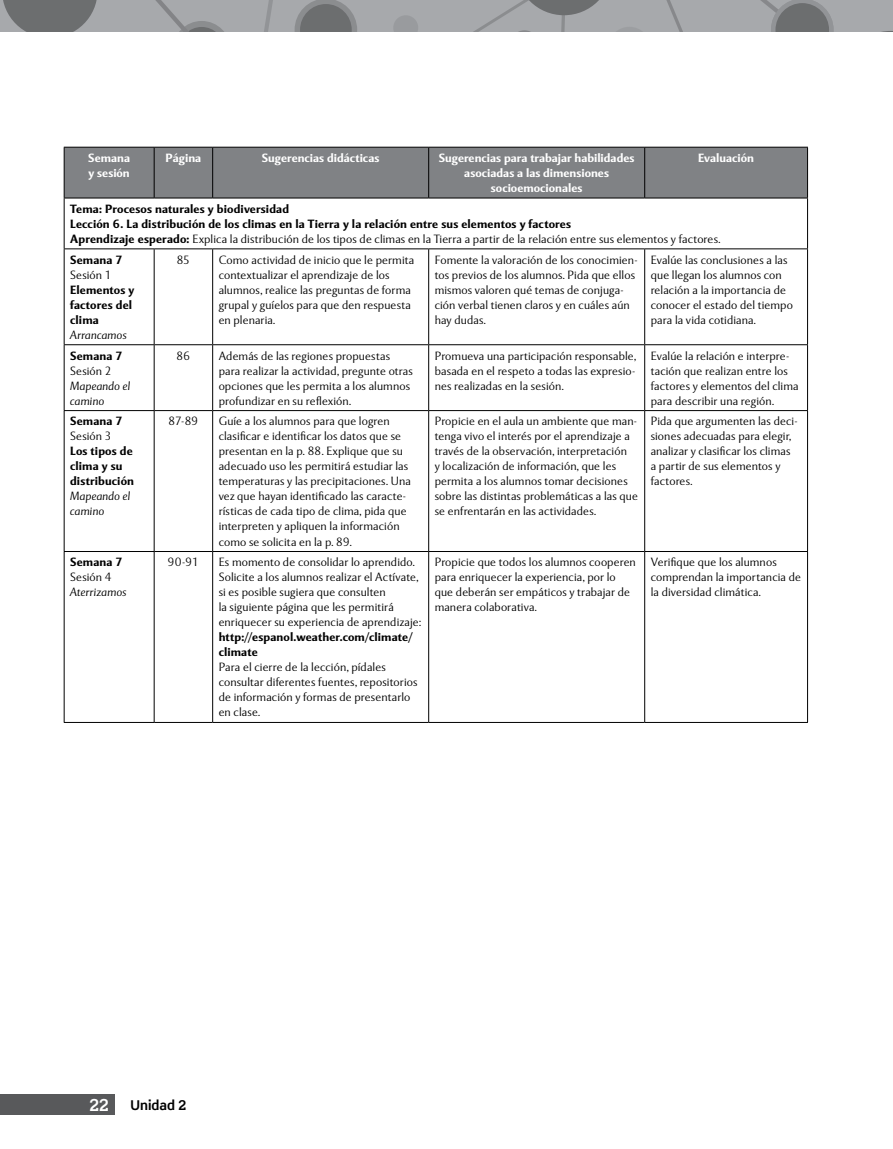
<style>
.page{position:relative;width:893px;height:1149px;background:#fff}
.page>*{position:absolute;margin:0;border:0;box-sizing:border-box;transform-origin:0 0}
.t1{font:700 16.5px "Scene Std";color:#fff}
.t2{font:700 13.5px "Scene Std";color:#000}
.t3{font:300 12px/15px "Mentor Sans Std";letter-spacing:.01em;color:#000}
.t4{font:700 12px/15px "Mentor Sans Std";letter-spacing:.01em;color:#000}
.t5{font:700 12px/15px "Mentor Sans Std";color:#fff}
.t6{font:italic 300 12px/15px "Mentor Sans Std";letter-spacing:.01em;color:#000}
.s1{font-weight:300}
</style>
<div class="page">
<div style="left:0;top:1094px;width:115px;height:20px;background:#58595b"></div>
<div style="left:0;top:0;width:893px;height:32px;background:#a7a9ac"></div>
<svg style="left:264px;top:0;width:9px;height:32px"></svg>
<svg style="left:666px;top:0;width:17px;height:32px"></svg>
<svg style="left:295px;top:0;width:62px;height:32px"></svg>
<svg style="left:394px;top:16px;width:24px;height:16px"></svg>
<svg style="left:473px;top:0;width:169px;height:32px"></svg>
<svg style="left:3px;top:0;width:94px;height:32px"></svg>
<svg style="left:155px;top:0;width:69px;height:32px"></svg>
<svg style="left:760px;top:0;width:74px;height:32px"></svg>
<div style="left:65px;top:148px;width:742px;height:49px;background:#808285"></div>
<svg style="left:65px;top:198px;width:742px;height:523px"></svg>
<hr style="left:64px;top:344px;width:90px;height:1px;background:#000">
<hr style="left:64px;top:410px;width:90px;height:1px;background:#000">
<hr style="left:64px;top:551px;width:90px;height:1px;background:#000">
<hr style="left:64px;top:721px;width:90px;height:1px;background:#000">
<hr style="left:428px;top:249px;width:1px;height:95px;background:#000">
<hr style="left:644px;top:249px;width:1px;height:95px;background:#000">
<hr style="left:807px;top:249px;width:1px;height:95px;background:#000">
<hr style="left:428px;top:345px;width:1px;height:65px;background:#000">
<hr style="left:644px;top:345px;width:1px;height:65px;background:#000">
<hr style="left:807px;top:345px;width:1px;height:65px;background:#000">
<hr style="left:428px;top:411px;width:1px;height:140px;background:#000">
<hr style="left:644px;top:411px;width:1px;height:140px;background:#000">
<hr style="left:807px;top:411px;width:1px;height:140px;background:#000">
<hr style="left:428px;top:551px;width:1px;height:170px;background:#000">
<hr style="left:644px;top:551px;width:1px;height:170px;background:#000">
<hr style="left:807px;top:551px;width:1px;height:170px;background:#000">
<hr style="left:213px;top:344px;width:216px;height:1px;background:#000">
<hr style="left:429px;top:344px;width:216px;height:1px;background:#000">
<hr style="left:645px;top:344px;width:163px;height:1px;background:#000">
<hr style="left:213px;top:410px;width:216px;height:1px;background:#000">
<hr style="left:429px;top:410px;width:216px;height:1px;background:#000">
<hr style="left:645px;top:410px;width:163px;height:1px;background:#000">
<hr style="left:213px;top:551px;width:216px;height:1px;background:#000">
<hr style="left:429px;top:551px;width:216px;height:1px;background:#000">
<hr style="left:645px;top:551px;width:163px;height:1px;background:#000">
<hr style="left:213px;top:721px;width:216px;height:1px;background:#000">
<hr style="left:429px;top:721px;width:216px;height:1px;background:#000">
<hr style="left:645px;top:721px;width:163px;height:1px;background:#000">
<hr style="left:64px;top:147px;width:90px;height:1px;background:#000">
<hr style="left:64px;top:147px;width:1px;height:50px;background:#000">
<hr style="left:154px;top:147px;width:59px;height:1px;background:#000">
<hr style="left:154px;top:147px;width:1px;height:50px;background:#000">
<hr style="left:213px;top:147px;width:216px;height:1px;background:#000">
<hr style="left:212px;top:147px;width:1px;height:50px;background:#000">
<hr style="left:429px;top:147px;width:216px;height:1px;background:#000">
<hr style="left:428px;top:147px;width:1px;height:50px;background:#000">
<hr style="left:645px;top:147px;width:163px;height:1px;background:#000">
<hr style="left:644px;top:147px;width:1px;height:50px;background:#000">
<hr style="left:807px;top:147px;width:1px;height:50px;background:#000">
<hr style="left:64px;top:197px;width:90px;height:1px;background:#000">
<hr style="left:154px;top:197px;width:59px;height:1px;background:#000">
<hr style="left:213px;top:197px;width:216px;height:1px;background:#000">
<hr style="left:429px;top:197px;width:216px;height:1px;background:#000">
<hr style="left:645px;top:197px;width:163px;height:1px;background:#000">
<hr style="left:154px;top:344px;width:59px;height:1px;background:#000">
<hr style="left:154px;top:410px;width:59px;height:1px;background:#000">
<hr style="left:154px;top:551px;width:59px;height:1px;background:#000">
<hr style="left:154px;top:721px;width:59px;height:1px;background:#000">
<hr style="left:212px;top:249px;width:1px;height:95px;background:#000">
<hr style="left:212px;top:345px;width:1px;height:65px;background:#000">
<hr style="left:212px;top:411px;width:1px;height:140px;background:#000">
<hr style="left:212px;top:551px;width:1px;height:170px;background:#000">
<hr style="left:64px;top:249px;width:1px;height:95px;background:#000">
<hr style="left:154px;top:249px;width:1px;height:95px;background:#000">
<hr style="left:64px;top:345px;width:1px;height:65px;background:#000">
<hr style="left:154px;top:345px;width:1px;height:65px;background:#000">
<hr style="left:64px;top:411px;width:1px;height:140px;background:#000">
<hr style="left:154px;top:411px;width:1px;height:140px;background:#000">
<hr style="left:64px;top:551px;width:1px;height:170px;background:#000">
<hr style="left:154px;top:551px;width:1px;height:170px;background:#000">
<hr style="left:64px;top:198px;width:1px;height:50px;background:#000">
<hr style="left:807px;top:198px;width:1px;height:50px;background:#000">
<hr style="left:64px;top:248px;width:90px;height:1px;background:#000">
<hr style="left:154px;top:248px;width:59px;height:1px;background:#000">
<hr style="left:213px;top:248px;width:216px;height:1px;background:#000">
<hr style="left:429px;top:248px;width:216px;height:1px;background:#000">
<hr style="left:645px;top:248px;width:163px;height:1px;background:#000">
<p class="t5" style="left:88px;top:150px;width:43px">Semana y sesión</p>
<p class="t5" style="left:166px;top:150px;width:37px">Página</p>
<p class="t5" style="left:262px;top:150px;width:119px">Sugerencias didácticas</p>
<p class="t5" style="left:439px;top:150px;width:197px;text-align:center">Sugerencias para trabajar habilidades asociadas a las dimensiones socioemocionales</p>
<p class="t5" style="left:698px;top:150px;width:57px">Evaluación</p>
<p class="t4" style="left:70px;top:201px;width:652px">Tema: Procesos naturales y biodiversidad<br>Lección 6. La distribución de los climas en la Tierra y la relación entre sus elementos y factores<br>Aprendizaje esperado: <span class="s1">Explica la distribución de los tipos de climas en la Tierra a partir de la relación entre sus elementos y factores.</span></p>
<p class="t4" style="left:70px;top:252px;width:54px">Semana 7</p>
<p class="t3" style="left:70px;top:267px;width:43px">Sesión 1</p>
<p class="t4" style="left:70px;top:282px;width:66px">Elementos y factores del clima</p>
<p class="t6" style="left:70px;top:327px;width:58px">Arrancamos</p>
<p class="t3" style="left:177px;top:252px;width:15px">85</p>
<p class="t3" style="left:219px;top:252px;width:197px">Como actividad de inicio que le permita contextualizar el aprendizaje de los alumnos, realice las preguntas de forma grupal y guíelos para que den respuesta en plenaria.</p>
<p class="t3" style="left:435px;top:252px;width:204px">Fomente la valoración de los conocimien&shy;tos previos de los alumnos. Pida que ellos mismos valoren qué temas de conjuga&shy;ción verbal tienen claros y en cuáles aún hay dudas.</p>
<p class="t3" style="left:651px;top:252px;width:144px">Evalúe las conclusiones a las que llegan los alumnos con relación a la importancia de conocer el estado del tiempo para la vida cotidiana.</p>
<p class="t4" style="left:70px;top:348px;width:54px">Semana 7</p>
<p class="t3" style="left:70px;top:363px;width:43px">Sesión 2</p>
<p class="t6" style="left:70px;top:378px;width:62px">Mapeando el camino</p>
<p class="t3" style="left:177px;top:348px;width:15px">86</p>
<p class="t3" style="left:219px;top:348px;width:196px">Además de las regiones propuestas para realizar la actividad, pregunte otras opciones que les permita a los alumnos profundizar en su reflexión.</p>
<p class="t3" style="left:435px;top:348px;width:203px;text-align:justify">Promueva una participación responsable, basada en el respeto a todas las expresio&shy;nes realizadas en la sesión.</p>
<p class="t3" style="left:651px;top:348px;width:149px">Evalúe la relación e interpre&shy;tación que realizan entre los factores y elementos del clima para describir una región.</p>
<p class="t4" style="left:70px;top:413px;width:54px">Semana 7</p>
<p class="t3" style="left:70px;top:428px;width:43px">Sesión 3</p>
<p class="t4" style="left:70px;top:443px;width:65px">Los tipos de clima y su distribución</p>
<p class="t6" style="left:70px;top:488px;width:62px">Mapeando el camino</p>
<p class="t3" style="left:168px;top:413px;width:31px">87-89</p>
<p class="t3" style="left:219px;top:413px;width:194px">Guíe a los alumnos para que logren clasificar e identificar los datos que se presentan en la p. 88. Explique que su adecuado uso les permitirá estudiar las temperaturas y las precipitaciones. Una vez que hayan identificado las caracte&shy;rísticas de cada tipo de clima, pida que interpreten y apliquen la información como se solicita en la p. 89.</p>
<p class="t3" style="left:435px;top:413px;width:205px">Propicie en el aula un ambiente que man&shy;tenga vivo el interés por el aprendizaje a través de la observación, interpretación<br>y localización de información, que les permita a los alumnos tomar decisiones sobre las distintas problemáticas a las que se enfrentarán en las actividades.</p>
<p class="t3" style="left:651px;top:413px;width:148px">Pida que argumenten las deci&shy;siones adecuadas para elegir, analizar y clasificar los climas a partir de sus elementos y factores.</p>
<p class="t4" style="left:70px;top:554px;width:54px">Semana 7</p>
<p class="t3" style="left:70px;top:569px;width:43px">Sesión 4</p>
<p class="t6" style="left:70px;top:584px;width:58px">Aterrizamos</p>
<p class="t3" style="left:168px;top:554px;width:32px">90-91</p>
<p class="t3" style="left:219px;top:554px;width:204px">Es momento de consolidar lo aprendido.<br>Solicite a los alumnos realizar el Actívate, si es posible sugiera que consulten<br>la siguiente página que les permitirá enriquecer su experiencia de aprendizaje:</p>
<p class="t4" style="left:219px;top:629px;width:196px">http://espanol.weather.com/climate/ climate</p>
<p class="t3" style="left:219px;top:659px;width:200px">Para el cierre de la lección, pídales consultar diferentes fuentes, repositorios de información y formas de presentarlo en clase.</p>
<p class="t3" style="left:435px;top:554px;width:203px">Propicie que todos los alumnos cooperen para enriquecer la experiencia, por lo que deberán ser empáticos y trabajar de manera colaborativa.</p>
<p class="t3" style="left:651px;top:554px;width:152px">Verifique que los alumnos comprendan la importancia de la diversidad climática.</p>
<h1 class="t1" style="left:89px;top:1094px;width:22px">22</h1>
<p class="t2" style="left:131px;top:1096px;width:58px">Unidad 2</p>
</div>
